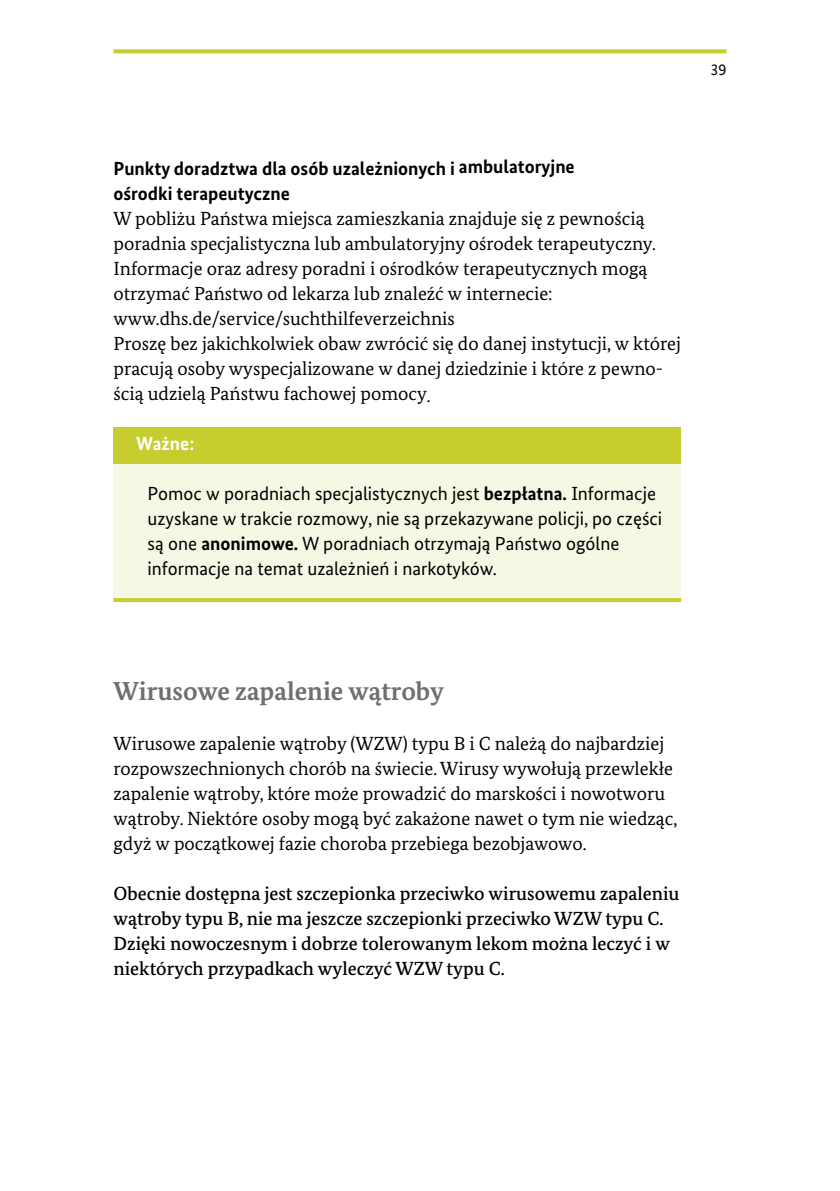
<style>
.page{position:relative;width:840px;height:1191px;background:#fff}
.page>*{position:absolute;margin:0;border:0;box-sizing:border-box;transform-origin:0 0}
.Zwischenüberschrift{font:700 26px "Bundes Serif";color:#6f6f6e}
.Fließtext_Serif{font:19px/25px "Bundes Serif";color:#000}
.Fließtext_Serif-2{font:500 19px/25px "Bundes Serif";color:#000}
.Kasten{font:19px/25px "Bundes Sans";color:#000}
.t1{font:700 19px "Bundes Sans";color:#fff}
.t2{font:16px "Bundes Sans";color:#000}
.s1{font-family:"Bundes Sans";font-weight:700}
.s2{font-weight:700}
</style>
<div class="page">
<svg style="left:113px;top:49px;width:613px;height:4px;background:#cad140"></svg>
<div style="left:113px;top:427px;width:567px;height:37px;background:#c6cd2f"></div>
<div style="left:113px;top:464px;width:567px;height:138px;background:#f7f7e6"></div>
<svg style="left:113px;top:598px;width:567px;height:4px;background:#c7ce34"></svg>
<p class="t2" style="left:710px;top:60px;width:17px">39</p>
<p class="Fließtext_Serif" style="left:113px;top:156px;width:568px"><span class="s1">Punkty doradztwa dla osób uzależnionych i ambulatoryjne<br>ośrodki terapeutyczne<br></span>W pobliżu Państwa miejsca zamieszkania znajduje się z pewnością poradnia specjalistyczna lub ambulatoryjny ośrodek terapeutyczny.<br>Informacje oraz adresy poradni i ośrodków terapeutycznych mogą otrzymać Państwo od lekarza lub znaleźć w internecie: www.dhs.de/service/suchthilfeverzeichnis<br>Proszę bez jakichkolwiek obaw zwrócić się do danej instytucji, w której pracują osoby wyspecjalizowane w danej dziedzinie i które z pewno&shy;ścią udzielą Państwu fachowej pomocy.</p>
<p class="t1" style="left:136px;top:432px;width:60px">Ważne:</p>
<p class="Kasten" style="left:147px;top:481px;width:516px">Pomoc w poradniach specjalistycznych jest <span class="s2">bezpłatna.</span> Informacje uzyskane w trakcie rozmowy, nie są przekazywane policji, po części są one <span class="s2">anonimowe.</span> W poradniach otrzymają Państwo ogólne informacje na temat uzależnień i narkotyków.</p>
<h2 class="Zwischenüberschrift" style="left:113px;top:675px;width:332px">Wirusowe zapalenie wątroby</h2>
<p class="Fließtext_Serif" style="left:113px;top:731px;width:565px">Wirusowe zapalenie wątroby (WZW) typu B i C należą do najbardziej rozpowszechnionych chorób na świecie. Wirusy wywołują przewlekłe zapalenie wątroby, które może prowadzić do marskości i nowotworu wątroby. Niektóre osoby mogą być zakażone nawet o tym nie wiedząc, gdyż w początkowej fazie choroba przebiega bezobjawowo.</p>
<p class="Fließtext_Serif-2" style="left:113px;top:881px;width:567px">Obecnie dostępna jest szczepionka przeciwko wirusowemu zapaleniu wątroby typu B, nie ma jeszcze szczepionki przeciwko WZW typu C.<br>Dzięki nowoczesnym i dobrze tolerowanym lekom można leczyć i w niektórych przypadkach wyleczyć WZW typu C.</p>
</div>
